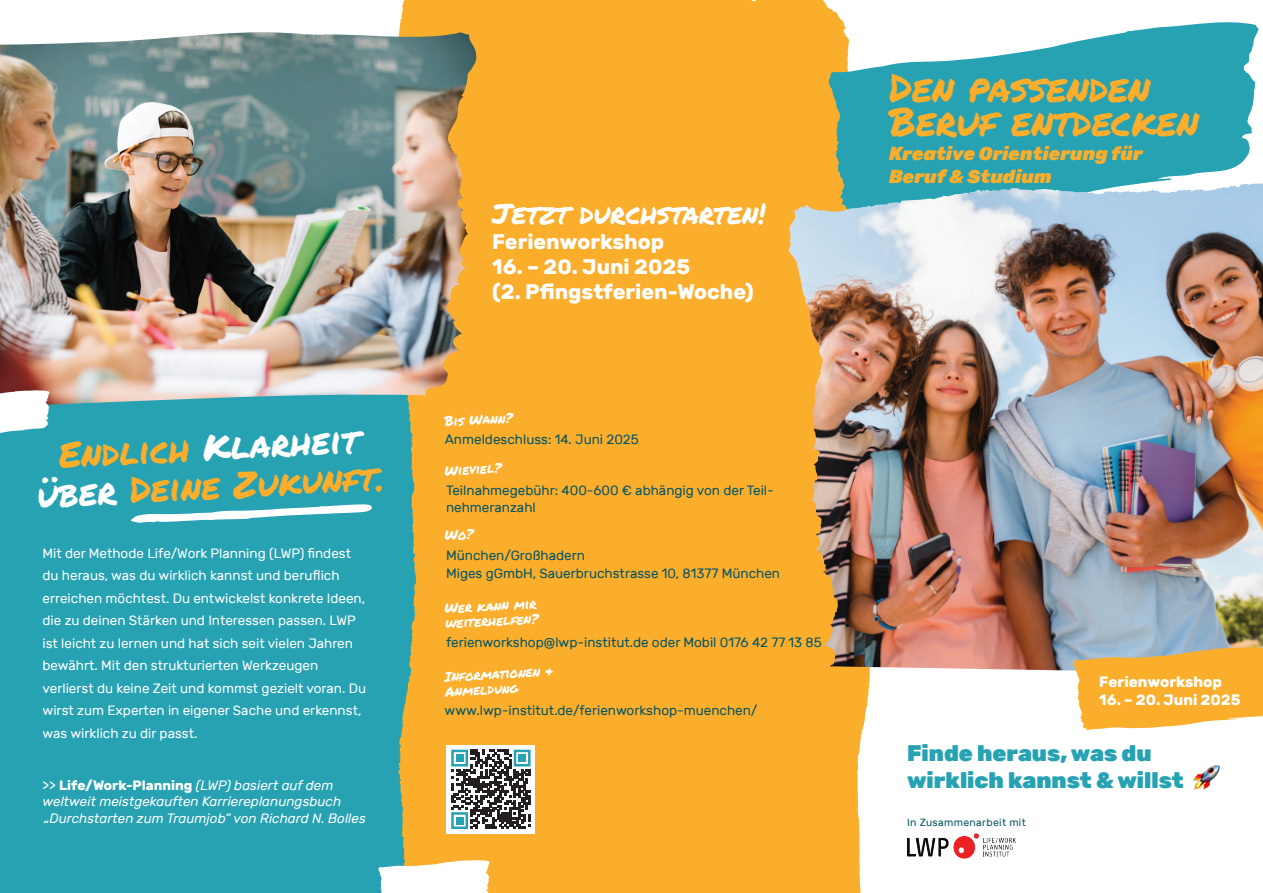
<style>
.page{position:relative;width:1263px;height:893px;background:#fff}
.page>*{position:absolute;margin:0;border:0;box-sizing:border-box;transform-origin:0 0}
.t1{font:39px/34.5px "Permanent Marker";color:#fbad2c}
.t2{font:36px/38.7px "Permanent Marker";color:#fbad2c;text-align:center}
.t3{font:28.5px "Permanent Marker";color:#fff}
.t4{font:900 22.5px/27px "Rubik";color:#26a2b3}
.t5{font:700 21px/25.2px "Rubik";color:#fff}
.t6{font:italic 900 18.75px/22.5px "Rubik";color:#fbad2c}
.t7{font:700 15px "Rubik";color:#fff}
.t8{font:13.5px/22.5px "Rubik";color:#fff}
.t9{font:13.5px/18px "Rubik";color:#055663}
.t10{font:italic 13.5px/16.5px "Rubik";color:#fff}
.t11{font:13.5px/15px "Permanent Marker";color:#fff}
.t12{font:10.5px "Rubik";letter-spacing:.03em;color:#055663}
.s1{color:#fff}
.s2{font-style:normal}
.s3{font-weight:700;font-style:normal}
</style>
<div class="page">
<img style="left:875px;top:183px;width:388px;height:660px">
<div style="left:0;top:166px;width:421px;height:727px;background:#26a2b3"></div>
<svg style="left:398px;top:0;width:477px;height:893px;background:#f2ab36"></svg>
<svg style="left:829px;top:19px;width:430px;height:202px;fill:#26a2b3"></svg>
<img style="left:0;top:32px;width:477px;height:374px">
<svg style="left:131px;top:504px;width:241px;height:19px"></svg>
<img style="left:925px;top:184px;width:332px;height:15px">
<svg style="left:1074px;top:647px;width:189px;height:83px;background:#f3b54d"></svg>
<svg style="left:378px;top:860px;width:112px;height:33px"></svg>
<svg style="left:0;top:390px;width:50px;height:43px;background:#e4edee"></svg>
<div style="left:446px;top:745px;width:89px;height:89px;background:#fff"></div>
<svg style="left:451px;top:750px;width:80px;height:79px"></svg>
<div style="left:456px;top:754px;width:7px;height:8px;background:#26a2b3"></div>
<div style="left:518px;top:754px;width:8px;height:8px;background:#26a2b3"></div>
<div style="left:456px;top:817px;width:7px;height:7px;background:#26a2b3"></div>
<img style="left:907px;top:832px;width:108px;height:27px">
<svg style="left:1192px;top:762px;width:29px;height:30px"></svg>
<svg style="left:444px;top:529px;width:31px;height:12px"></svg>
<h2 class="t2" style="left:34px;top:436px;width:349px;rotate:-3deg">Endlich <span class="s1">Klarheit über</span> Deine Zukunft.</h2>
<p class="t8" style="left:43px;top:542px;width:325px">Mit der Methode Life/Work Planning (LWP) findest du heraus, was du wirklich kannst und beruflich erreichen möchtest. Du entwickelst konkrete Ideen, die zu deinen Stärken und Interessen passen. LWP ist leicht zu lernen und hat sich seit vielen Jahren bewährt. Mit den strukturierten Werkzeugen verlierst du keine Zeit und kommst gezielt voran. Du wirst zum Experten in eigener Sache und erkennst, was wirklich zu dir passt.</p>
<p class="t10" style="left:43px;top:777px;width:300px"><span class="s2">&gt;&gt;</span> <span class="s3">Life/Work-Planning</span> (LWP) basiert auf dem weltweit meistgekauften Karriereplanungsbuch</p>
<p class="t10" style="left:43px;top:818px;width:7px">“</p>
<p class="t10" style="left:49px;top:810px;width:318px">Durchstarten zum Traumjob” von Richard N. Bolles</p>
<h3 class="t3" style="left:492px;top:192px;width:275px">Jetzt durchstarten!</h3>
<h3 class="t5" style="left:492px;top:229px;width:173px">Ferienworkshop</h3>
<h3 class="t5" style="left:492px;top:254px;width:263px">16. – 20. Juni 2025<br>(2. Pfingstferien-Woche)</h3>
<p class="t11" style="left:444px;top:413px;width:70px;rotate:-3deg">Bis Wann?</p>
<p class="t11" style="left:444px;top:463px;width:59px;rotate:-3deg">Wieviel?</p>
<p class="t9" style="left:445px;top:431px;width:195px">Anmeldeschluss: 14. Juni 2025</p>
<p class="t9" style="left:446px;top:483px;width:329px;line-height:16.2px">Teilnahmegebühr: 400-600 € abhängig von der Teil&shy;nehmeranzahl</p>
<p class="t9" style="left:446px;top:547px;width:336px">München/Großhadern<br>Miges gGmbH, Sauerbruchstrasse 10, 81377 München</p>
<p class="t11" style="left:444px;top:600px;width:95px;rotate:-3deg">Wer kann mir weiterhelfen?</p>
<p class="t9" style="left:446px;top:634px;width:377px">ferienworkshop@lwp-institut.de oder Mobil 0176 42 77 13 85</p>
<h1 class="t1" style="left:889px;top:69px;width:311px">Den passenden<br>Beruf entdecken</h1>
<h3 class="t6" style="left:889px;top:143px;width:255px">Kreative Orientierung für<br>Beruf &amp; Studium</h3>
<p class="t11" style="left:444px;top:669px;width:111px;rotate:-3deg">Informationen &amp;<br>Anmeldung</p>
<p class="t7" style="left:1099px;top:673px;width:124px">Ferienworkshop</p>
<p class="t7" style="left:1099px;top:691px;width:143px">16. – 20. Juni 2025</p>
<p class="t9" style="left:444px;top:702px;width:314px">www.lwp-institut.de/ferienworkshop-muenchen/</p>
<h3 class="t4" style="left:907px;top:739px;width:278px">Finde heraus, was du wirklich kannst &amp; willst</h3>
<p class="t12" style="left:907px;top:816px;width:120px">In Zusammenarbeit mit</p>
</div>
